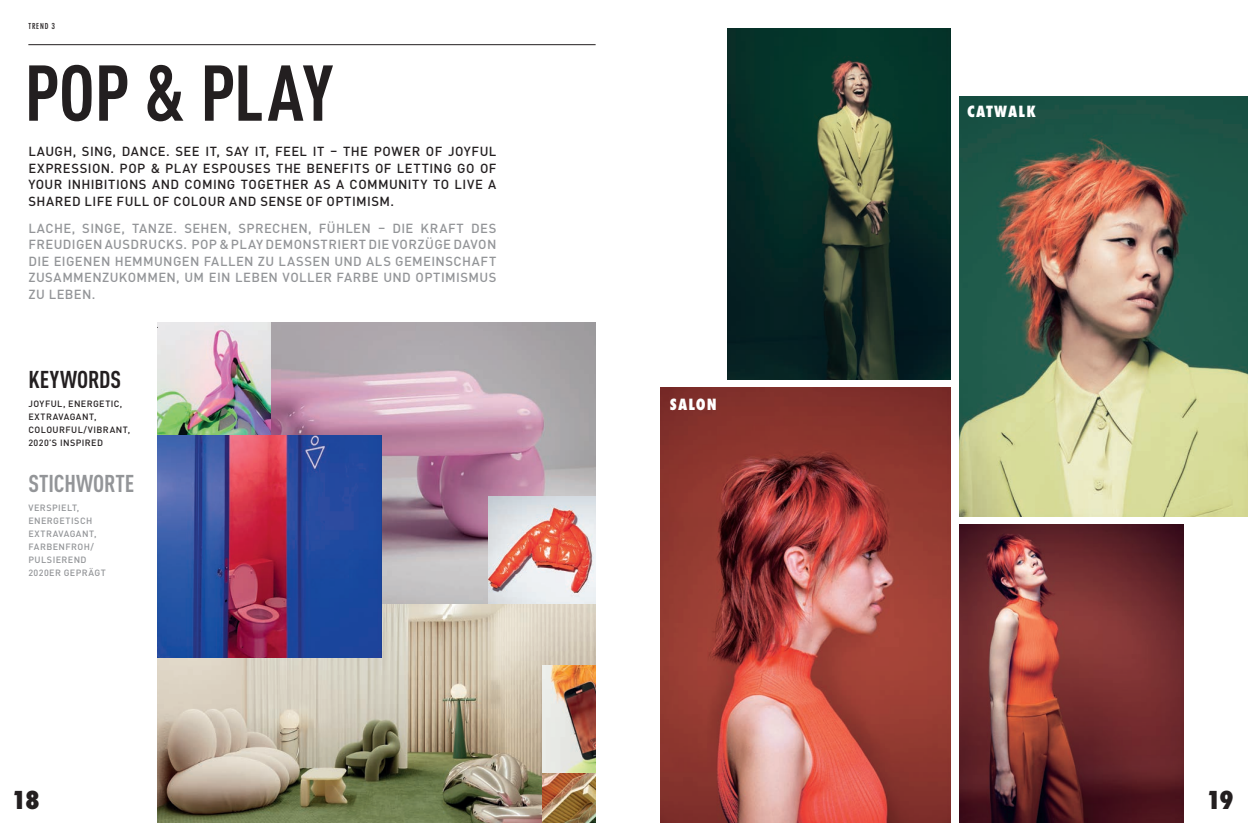
<style>
.page{position:relative;width:1248px;height:823px;background:#fff}
.page>*{position:absolute;margin:0;border:0;box-sizing:border-box;transform-origin:0 0}
.t1{font:700 condensed 77.6px "DIN Pro";letter-spacing:-.01em;color:#231f20}
.t2{font:700 condensed 24px "DIN Pro";letter-spacing:-.005em;color:#939598}
.t3{font:700 condensed 24px "DIN Pro";color:#231f20}
.t4{font:900 condensed 24px "Futura Now Text";color:#231f20}
.t5{font:900 condensed 15px "Futura Now Text";letter-spacing:.08em;color:#fff}
.t6{font:500 13px/16.5px "DIN Pro";letter-spacing:.03em;color:#939598;text-align:justify}
.t7{font:500 13px/16.5px "DIN Pro";letter-spacing:.035em;color:#231f20;text-align:justify}
.t8{font:500 9px/13px "DIN Pro";letter-spacing:.045em;color:#939598}
.t9{font:500 9px/13px "DIN Pro";letter-spacing:.05em;color:#231f20}
.t10{font:500 condensed 8px "Futura Now Headline";letter-spacing:.11em;color:#231f20}
</style>
<div class="page">
<img style="left:158px;top:322px;width:438px;height:500px">
<img style="left:158px;top:435px;width:224px;height:222px">
<img style="left:489px;top:496px;width:107px;height:107px">
<img style="left:542px;top:665px;width:54px;height:157px">
<img style="left:158px;top:322px;width:112px;height:112px">
<svg style="left:158px;top:322px;width:6px;height:6px"></svg>
<img style="left:660px;top:387px;width:290px;height:435px">
<img style="left:959px;top:524px;width:224px;height:298px">
<img style="left:727px;top:28px;width:223px;height:351px">
<img style="left:959px;top:96px;width:288px;height:420px">
<hr style="left:28px;top:44px;width:567px;height:1px;background:#231f20">
<p class="t10" style="left:28px;top:19px;width:28px">TREND 3</p>
<h1 class="t1" style="left:25px;top:36px;width:310px">POP &amp; PLAY</h1>
<p class="t7" style="left:28px;top:142px;width:469px">LAUGH, SING, DANCE. SEE IT, SAY IT, FEEL IT – THE POWER OF JOYFUL EXPRESSION. POP &amp; PLAY ESPOUSES THE BENEFITS OF LETTING GO OF YOUR INHIBITIONS AND COMING TOGETHER AS A COMMUNITY TO LIVE A SHARED LIFE FULL OF COLOUR AND SENSE OF OPTIMISM.</p>
<p class="t6" style="left:28px;top:219px;width:469px">LACHE, SINGE, TANZE. SEHEN, SPRECHEN, FÜHLEN – DIE KRAFT DES FREUDIGEN AUSDRUCKS. POP &amp; PLAY DEMONSTRIERT DIE VORZÜGE DAVON DIE EIGENEN HEMMUNGEN FALLEN ZU LASSEN UND ALS GEMEINSCHAFT ZUSAMMENZUKOMMEN, UM EIN LEBEN VOLLER FARBE UND OPTIMISMUS ZU LEBEN.</p>
<h2 class="t3" style="left:28px;top:361px;width:94px">KEYWORDS</h2>
<p class="t9" style="left:28px;top:396px;width:103px">JOYFUL, ENERGETIC,<br>EXTRAVAGANT,<br>COLOURFUL/VIBRANT,<br>2020’S INSPIRED</p>
<h2 class="t2" style="left:28px;top:465px;width:107px">STICHWORTE</h2>
<p class="t8" style="left:28px;top:501px;width:79px">VERSPIELT,<br>ENERGETISCH<br>EXTRAVAGANT,<br>FARBENFROH/<br>PULSIEREND<br>2020ER GEPRÄGT</p>
<p class="t5" style="left:669px;top:391px;width:48px">SALON</p>
<p class="t5" style="left:967px;top:98px;width:70px">CATWALK</p>
<h2 class="t4" style="left:14px;top:778px;width:27px">18</h2>
<h2 class="t4" style="left:1208px;top:778px;width:26px">19</h2>
</div>
